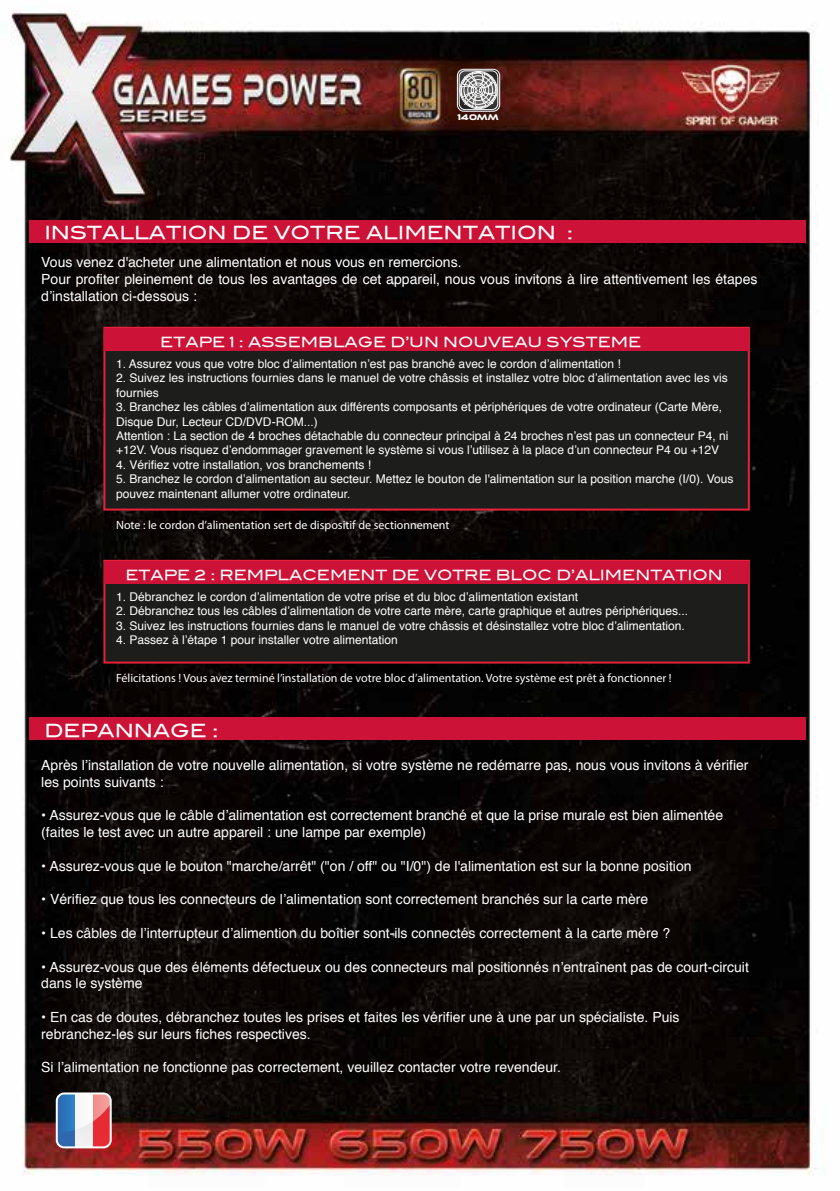
<style>
.page{position:relative;width:840px;height:1191px;background:#fff}
.page>*{position:absolute;margin:0;border:0;box-sizing:border-box;transform-origin:0 0}
.t1{font:18px "Blair Md ITCTT Medium";color:#fff}
.t2{font:14px/16.8px "Helvetica";color:#fff}
.t3{font:14px "Blair Md ITCTT Medium";color:#fff}
.t4{font:12px/14.4px "Helvetica";color:#fff}
.t5{font:12px "Myriad Pro";color:#fff}
.t6{font:8.6px "Ethnocentric Rg";color:#fff}
</style>
<div class="page">
<img style="left:0;top:10px;width:824px;height:1166px">
<svg style="left:57px;top:1093px;width:54px;height:54px"></svg>
<div style="left:56px;top:1092px;width:56px;height:56px;border:2px solid #fff;border-radius:7px"></div>
<div style="left:29px;top:220px;width:776px;height:23px;background:#cc1236"></div>
<div style="left:29px;top:717px;width:776px;height:23px;background:#cc1236"></div>
<div style="left:103px;top:327px;width:646px;height:183px;background:#1d1d1b;border:2px solid #e6223b"></div>
<div style="left:104px;top:328px;width:644px;height:22px;background:#cc1236"></div>
<div style="left:103px;top:560px;width:646px;height:103px;background:#1d1d1b;border:2px solid #e6223b"></div>
<div style="left:104px;top:561px;width:644px;height:22px;background:#cc1236"></div>
<div style="left:456px;top:69px;width:44px;height:43px;border:1px solid #fff;border-radius:6px"></div>
<svg style="left:457px;top:10px;width:42px;height:205px;background:#49423f"></svg>
<p class="t6" style="left:457px;top:112px;width:43px">140mm</p>
<p class="t1" style="left:44px;top:218px;width:530px">INSTALLATION DE VOTRE ALIMENTATION :</p>
<p class="t2" style="left:41px;top:254px;width:717px">Vous venez d'acheter une alimentation et nous vous en remercions.<br>Pour profiter pleinement de tous les avantages de cet appareil, nous vous invitons à lire attentivement les étapes d’installation ci-dessous :</p>
<p class="t3" style="left:160px;top:330px;width:482px">ETAPE 1 : ASSEMBLAGE D’UN NOUVEAU SYSTEME</p>
<p class="t4" style="left:116px;top:357px;width:506px">1. Assurez vous que votre bloc d’alimentation n’est pas branché avec le cordon d’alimentation !</p>
<p class="t4" style="left:116px;top:371px;width:612px">2. Suivez les instructions fournies dans le manuel de votre châssis et installez votre bloc d’alimentation avec les vis fournies</p>
<p class="t4" style="left:116px;top:400px;width:613px">3. Branchez les câbles d’alimentation aux différents composants et périphériques de votre ordinateur (Carte Mère, Disque Dur, Lecteur CD/DVD-ROM...)<br>Attention : La section de 4 broches détachable du connecteur principal à 24 broches n’est pas un connecteur P4, ni +12V. Vous risquez d’endommager gravement le système si vous l’utilisez à la place d’un connecteur P4 ou +12V</p>
<p class="t4" style="left:116px;top:458px;width:256px">4. Vérifiez votre installation, vos branchements !</p>
<p class="t4" style="left:116px;top:472px;width:618px">5. Branchez le cordon d’alimentation au secteur. Mettez le bouton de l'alimentation sur la position marche (I/0). Vous pouvez maintenant allumer votre ordinateur.</p>
<p class="t5" style="left:116px;top:517px;width:334px">Note : le cordon d’alimentation sert de dispositif de sectionnement</p>
<p class="t3" style="left:125px;top:563px;width:598px">ETAPE 2 : REMPLACEMENT DE VOTRE BLOC D’ALIMENTATION</p>
<p class="t4" style="left:116px;top:590px;width:463px">1. Débranchez le cordon d’alimentation de votre prise et du bloc d’alimentation existant</p>
<p class="t4" style="left:116px;top:604px;width:573px">2. Débranchez tous les câbles d’alimentation de votre carte mère, carte graphique et autres périphériques...</p>
<p class="t4" style="left:116px;top:619px;width:570px">3. Suivez les instructions fournies dans le manuel de votre châssis et désinstallez votre bloc d’alimentation.</p>
<p class="t4" style="left:116px;top:633px;width:283px">4. Passez à l’étape 1 pour installer votre alimentation</p>
<p class="t5" style="left:116px;top:670px;width:556px">Félicitations ! Vous avez terminé l’installation de votre bloc d’alimentation. Votre système est prêt à fonctionner !</p>
<p class="t1" style="left:44px;top:715px;width:175px">DEPANNAGE :</p>
<p class="t2" style="left:41px;top:757px;width:708px">Après l’installation de votre nouvelle alimentation, si votre système ne redémarre pas, nous vous invitons à vérifier les points suivants :</p>
<p class="t2" style="left:41px;top:807px;width:683px">• Assurez-vous que le câble d’alimentation est correctement branché et que la prise murale est bien alimentée (faites le test avec un autre appareil : une lampe par exemple)</p>
<p class="t2" style="left:41px;top:858px;width:651px">• Assurez-vous que le bouton "marche/arrêt" ("on / off" ou "I/0") de l'alimentation est sur la bonne position</p>
<p class="t2" style="left:41px;top:891px;width:608px">• Vérifiez que tous les connecteurs de l’alimentation sont correctement branchés sur la carte mère</p>
<p class="t2" style="left:41px;top:925px;width:630px">• Les câbles de l’interrupteur d’alimention du boîtier sont-ils connectés correctement à la carte mère ?</p>
<p class="t2" style="left:41px;top:958px;width:708px">• Assurez-vous que des éléments défectueux ou des connecteurs mal positionnés n’entraînent pas de court-circuit dans le système</p>
<p class="t2" style="left:41px;top:1009px;width:639px">• En cas de doutes, débranchez toutes les prises et faites les vérifier une à une par un spécialiste. Puis rebranchez-les sur leurs fiches respectives.</p>
<p class="t2" style="left:41px;top:1059px;width:521px">Si l’alimentation ne fonctionne pas correctement, veuillez contacter votre revendeur.</p>
</div>
